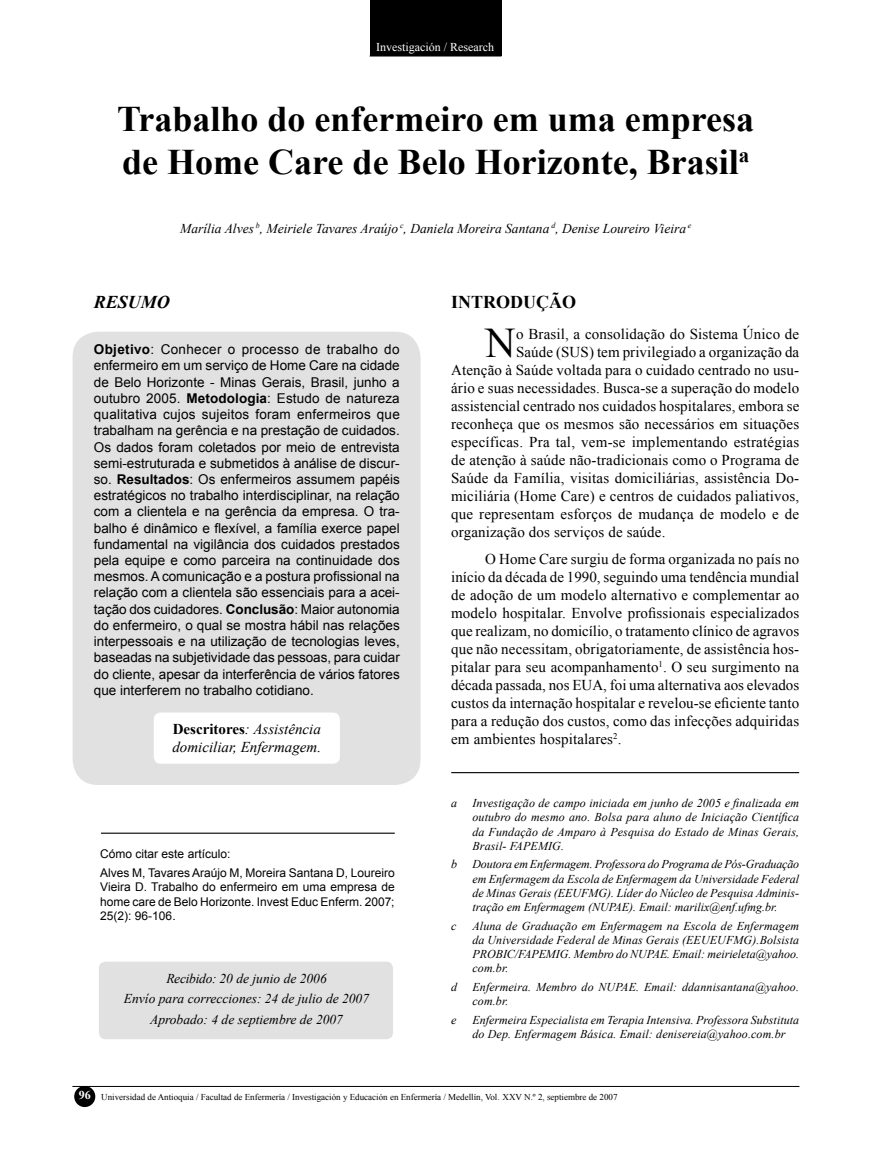
<style>
.page{position:relative;width:872px;height:1149px;background:#fff}
.page>*{position:absolute;margin:0;border:0;box-sizing:border-box;transform-origin:0 0}
.t1{font:42.15px "Times New Roman";color:#000}
.t2{font:700 36px/43.2px "Times New Roman";color:#000}
.t3{font:700 18px "Times New Roman";color:#000}
.t4{font:italic 700 18px "Times New Roman";color:#000}
.t5{font:15px/18px "Times New Roman";letter-spacing:.01em;color:#000;text-align:justify}
.t6{font:italic 15px/18px "Times New Roman";color:#000}
.t7{font:13.5px/16.2px "Arial";color:#000;text-align:justify}
.t8{font:italic 13.5px/20.4px "Times New Roman";color:#000;text-align:center}
.t9{font:italic 12px/14.2px "Times New Roman";color:#000;text-align:justify}
.t10{font:12px/14.4px "Arial";color:#000}
.t11{font:12px "Times New Roman";color:#fff}
.t12{font:9px "Times New Roman";color:#000}
.s1{font-weight:700}
.s2{font-weight:700;font-style:normal}
.s3{font-weight:700;font-size:12px;color:#fff}
</style>
<div class="page">
<hr style="left:72px;top:1085px;width:727px;height:1px;background:#000">
<div style="left:74px;top:1085px;width:21px;height:21px;background:#000;border-radius:50%"></div>
<div style="left:369px;top:0;width:132px;height:56px;background:#000"></div>
<hr style="left:369px;top:56px;width:132px;height:1px;background:#000">
<div style="left:73px;top:332px;width:347px;height:452px;background:#e1e1e1"></div>
<svg style="left:154px;top:712px;width:186px;height:51px"></svg>
<div style="left:99px;top:961px;width:294px;height:77px;background:#e1e1e1"></div>
<hr style="left:101px;top:832px;width:294px;height:1px;background:#000">
<hr style="left:451px;top:771px;width:348px;height:2px;background:#000">
<p class="t11" style="left:376px;top:39px;width:119px">Investigación / Research</p>
<h2 class="t2" style="left:117px;top:96px;width:638px">Trabalho do enfermeiro em uma empresa de Home Care de Belo Horizonte, Brasil<sup>a</sup></h2>
<p class="t8" style="left:180px;top:217px;width:512px">Marília Alves <sup>b</sup>, Meiriele Tavares Araújo <sup>c</sup>, Daniela Moreira Santana <sup>d</sup>, Denise Loureiro Vieira <sup>e</sup></p>
<p class="t4" style="left:94px;top:289px;width:78px">RESUMO</p>
<p class="t7" style="left:94px;top:341px;width:307px"><span class="s1">Objetivo</span>: Conhecer o processo de trabalho do enfermeiro em um serviço de Home Care na cidade de Belo Horizonte - Minas Gerais, Brasil, junho a outubro 2005. <span class="s1">Metodologia</span>: Estudo de natureza qualitativa cujos sujeitos foram enfermeiros que trabalham na gerência e na prestação de cuidados.<br>Os dados foram coletados por meio de entrevista semi-estruturada e submetidos à análise de discur&shy;so. <span class="s1">Resultados</span>: Os enfermeiros assumem papéis estratégicos no trabalho interdisciplinar, na relação com a clientela e na gerência da empresa. O tra&shy;balho é dinâmico e flexível, a família exerce papel fundamental na vigilância dos cuidados prestados pela equipe e como parceira na continuidade dos mesmos. A comunicação e a postura profissional na relação com a clientela são essenciais para a acei&shy;tação dos cuidadores. <span class="s1">Conclusão</span>: Maior autonomia do enfermeiro, o qual se mostra hábil nas relações interpessoais e na utilização de tecnologias leves, baseadas na subjetividade das pessoas, para cuidar do cliente, apesar da interferência de vários fatores que interferem no trabalho cotidiano.</p>
<p class="t6" style="left:172px;top:719px;width:150px"><span class="s2">Descritores</span>: Assistência domiciliar, Enfermagem.</p>
<p class="t10" style="left:100px;top:844px;width:296px;line-height:18.6px">Cómo citar este artículo:<br>Alves M, Tavares Araújo M, Moreira Santana D, Loureiro</p>
<p class="t10" style="left:100px;top:879px;width:296px;text-align:justify">Vieira D. Trabalho do enfermeiro em uma empresa de home care de Belo Horizonte. Invest Educ Enferm. 2007; 25(2): 96-106.</p>
<p class="t8" style="left:124px;top:967px;width:247px">Recibido: 20 de junio de 2006<br>Envío para correcciones: 24 de julio de 2007<br>Aprobado: 4 de septiembre de 2007</p>
<p class="t3" style="left:451px;top:289px;width:126px">INTRODUÇÃO</p>
<h1 class="t1" style="left:485px;top:314px;width:32px">N</h1>
<p class="t5" style="left:516px;top:324px;width:285px">o Brasil, a consolidação do Sistema Único de</p>
<p class="t5" style="left:516px;top:342px;width:285px">Saúde (SUS) tem privilegiado a organização da</p>
<p class="t5" style="left:451px;top:360px;width:349px">Atenção à Saúde voltada para o cuidado centrado no usu-</p>
<p class="t5" style="left:451px;top:378px;width:349px">ário e suas necessidades. Busca-se a superação do modelo</p>
<p class="t5" style="left:451px;top:396px;width:350px">assistencial centrado nos cuidados hospitalares, embora se</p>
<p class="t5" style="left:451px;top:414px;width:349px">reconheça que os mesmos são necessários em situações</p>
<p class="t5" style="left:451px;top:432px;width:349px">específicas. Pra tal, vem-se implementando estratégias</p>
<p class="t5" style="left:451px;top:450px;width:349px">de atenção à saúde não-tradicionais como o Programa de</p>
<p class="t5" style="left:451px;top:468px;width:349px">Saúde da Família, visitas domiciliárias, assistência Do-</p>
<p class="t5" style="left:451px;top:486px;width:349px">miciliária (Home Care) e centros de cuidados paliativos,</p>
<p class="t5" style="left:451px;top:504px;width:349px">que representam esforços de mudança de modelo e de</p>
<p class="t5" style="left:451px;top:522px;width:216px">organização dos serviços de saúde.</p>
<p class="t5" style="left:451px;top:549px;width:350px;text-indent:34px">O Home Care surgiu de forma organizada no país no início da década de 1990, seguindo uma tendência mundial de adoção de um modelo alternativo e complementar ao modelo hospitalar. Envolve profissionais especializados que realizam, no domicílio, o tratamento clínico de agravos que não necessitam, obrigatoriamente, de assistência hos&shy;pitalar para seu acompanhamento<sup>1</sup>. O seu surgimento na década passada, nos EUA, foi uma alternativa aos elevados custos da internação hospitalar e revelou-se eficiente tanto para a redução dos custos, como das infecções adquiridas em ambientes hospitalares<sup>2</sup>.</p>
<p class="t9" style="left:451px;top:795px;width:7px">a</p>
<p class="t9" style="left:472px;top:795px;width:328px">Investigação de campo iniciada em junho de 2005 e finalizada em outubro do mesmo ano. Bolsa para aluno de Iniciação Científica da Fundação de Amparo à Pesquisa do Estado de Minas Gerais, Brasil- FAPEMIG.</p>
<p class="t9" style="left:451px;top:856px;width:7px">b</p>
<p class="t9" style="left:472px;top:856px;width:328px">Doutora em Enfermagem. Professora do Programa de Pós-Graduação em Enfermagem da Escola de Enfermagem da Universidade Federal de Minas Gerais (EEUFMG). Líder do Núcleo de Pesquisa Adminis&shy;tração em Enfermagem (NUPAE). Email: marilix@enf.ufmg.br.</p>
<p class="t9" style="left:451px;top:917px;width:7px">c</p>
<p class="t9" style="left:472px;top:917px;width:328px">Aluna de Graduação em Enfermagem na Escola de Enfermagem da Universidade Federal de Minas Gerais (EEUEUFMG).Bolsista PROBIC/FAPEMIG. Membro do NUPAE. Email: meirieleta@yahoo. com.br.</p>
<p class="t9" style="left:451px;top:979px;width:7px">d</p>
<p class="t9" style="left:472px;top:979px;width:328px">Enfermeira. Membro do NUPAE. Email: ddannisantana@yahoo. com.br.</p>
<p class="t9" style="left:451px;top:1011px;width:7px">e</p>
<p class="t9" style="left:472px;top:1011px;width:328px">Enfermeira Especialista em Terapia Intensiva. Professora Substituta do Dep. Enfermagem Básica. Email: denisereia@yahoo.com.br</p>
<p class="t12" style="left:79px;top:1090px;width:540px"><span class="s3">96</span> Universidad de Antioquia / Facultad de Enfermería / Investigación y Educación en Enfermería / Medellín, Vol. XXV N.º 2, septiembre de 2007</p>
</div>
